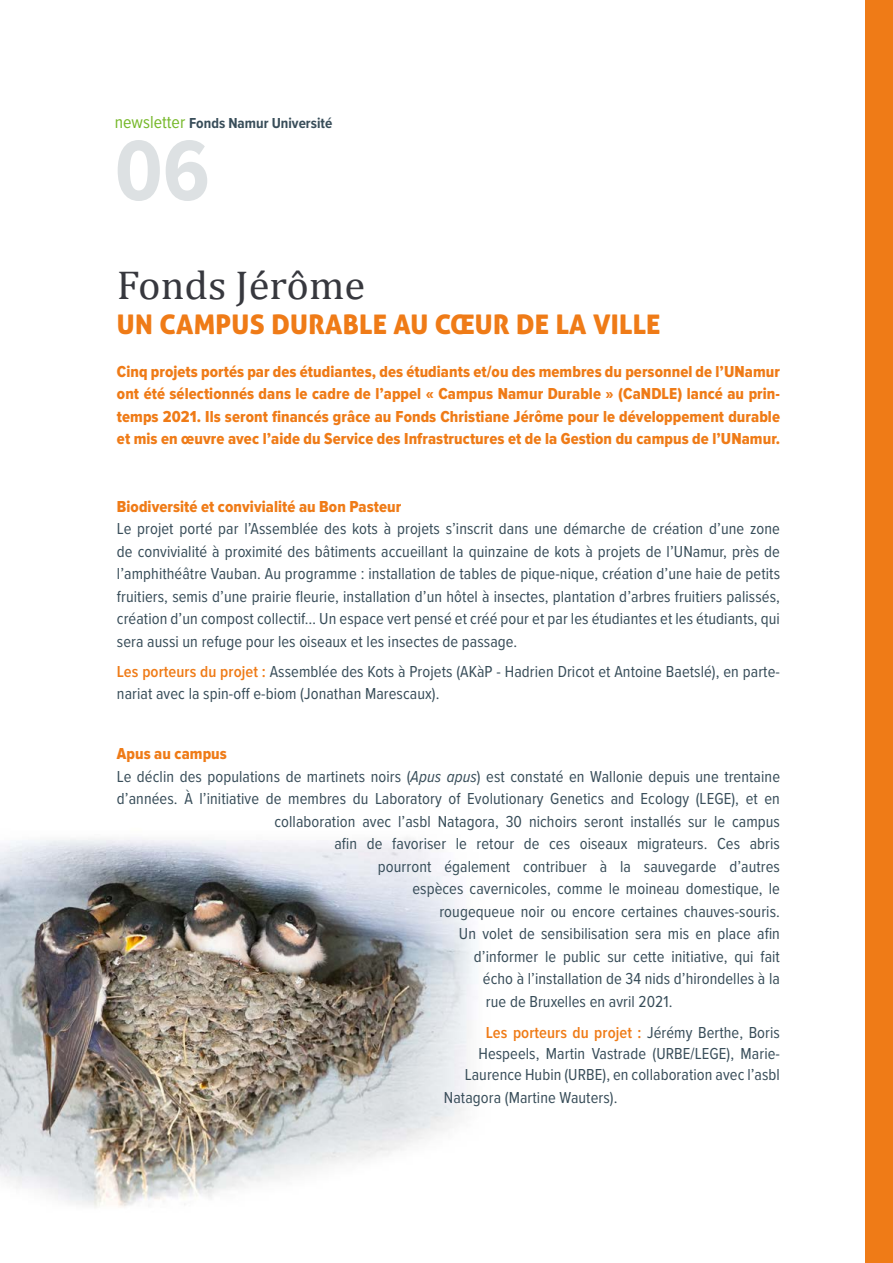
<style>
.page{position:relative;width:893px;height:1263px;background:#fff}
.page>*{position:absolute;margin:0;border:0;box-sizing:border-box;transform-origin:0 0}
.t1{font:700 88.5px "Proxima Nova Cond";color:#dde1e3}
.t2{font:40.5px "Cambria";color:#37383e;scale:1.05 1}
.t3{font:27px "Aller Display";letter-spacing:.01em;color:#ef7b17}
.t4{font:16.5px/22.5px "Proxima Nova Cond";letter-spacing:.005em;color:#384d59;text-align:justify}
.t5{font:16.5px/22.5px "Proxima Nova Cond Extrabld";letter-spacing:.005em;color:#ef7b17;text-align:justify}
.t6{font:700 15px "Proxima Nova Cond";color:#384d59}
.s1{font-weight:400;font-size:18px;color:#76b82a}
.s2{font-weight:600;color:#ef7b17}
.s3{font-style:italic}
</style>
<div class="page">
<img style="left:0;top:838px;width:475px;height:370px">
<div style="left:865px;top:0;width:28px;height:1263px;background:#ef7b17"></div>
<p class="t6" style="left:115px;top:112px;width:219px"><span class="s1">newsletter</span> Fonds Namur Université</p>
<h1 class="t1" style="left:115px;top:105px;width:96px">06</h1>
<h2 class="t2" style="left:117px;top:261px;width:238px">Fonds Jérôme</h2>
<h3 class="t3" style="left:117px;top:307px;width:545px">UN CAMPUS DURABLE AU CŒUR DE LA VILLE</h3>
<p class="t5" style="left:117px;top:360px;width:665px">Cinq projets portés par des étudiantes, des étudiants et/ou des membres du personnel de l’UNamur ont été sélectionnés dans le cadre de l’appel « Campus Namur Durable » (CaNDLE) lancé au prin&shy;temps 2021. Ils seront financés grâce au Fonds Christiane Jérôme pour le développement durable et mis en œuvre avec l’aide du Service des Infrastructures et de la Gestion du campus de l’UNamur.</p>
<p class="t5" style="left:117px;top:495px;width:286px">Biodiversité et convivialité au Bon Pasteur</p>
<p class="t4" style="left:117px;top:517px;width:665px">Le projet porté par l’Assemblée des kots à projets s’inscrit dans une démarche de création d’une zone de convivialité à proximité des bâtiments accueillant la quinzaine de kots à projets de l’UNamur, près de l’amphithéâtre Vauban. Au programme : installation de tables de pique-nique, création d’une haie de petits fruitiers, semis d’une prairie fleurie, installation d’un hôtel à insectes, plantation d’arbres fruitiers palissés, création d’un compost collectif… Un espace vert pensé et créé pour et par les étudiantes et les étudiants, qui sera aussi un refuge pour les oiseaux et les insectes de passage.</p>
<p class="t4" style="left:117px;top:659px;width:664px"><span class="s2">Les porteurs du projet :</span> Assemblée des Kots à Projets (AKàP - Hadrien Dricot et Antoine Baetslé), en parte&shy;nariat avec la spin-off e-biom (Jonathan Marescaux).</p>
<p class="t5" style="left:117px;top:743px;width:111px">Apus au campus</p>
<p class="t4" style="left:117px;top:764px;width:665px">Le déclin des populations de martinets noirs (<span class="s3">Apus apus</span>) est constaté en Wallonie depuis une trentaine</p>
<p class="t4" style="left:117px;top:787px;width:664px">d’années. À l’initiative de membres du Laboratory of Evolutionary Genetics and Ecology (LEGE), et en</p>
<p class="t4" style="left:274px;top:809px;width:507px">collaboration avec l’asbl Natagora, 30 nichoirs seront installés sur le campus</p>
<p class="t4" style="left:334px;top:832px;width:447px">afin de favoriser le retour de ces oiseaux migrateurs. Ces abris</p>
<p class="t4" style="left:378px;top:854px;width:404px">pourront également contribuer à la sauvegarde d’autres</p>
<p class="t4" style="left:412px;top:877px;width:369px">espèces cavernicoles, comme le moineau domestique, le</p>
<p class="t4" style="left:439px;top:899px;width:342px">rougequeue noir ou encore certaines chauves-souris.</p>
<p class="t4" style="left:459px;top:922px;width:322px">Un volet de sensibilisation sera mis en place afin</p>
<p class="t4" style="left:474px;top:944px;width:308px">d’informer le public sur cette initiative, qui fait</p>
<p class="t4" style="left:483px;top:967px;width:298px">écho à l’installation de 34 nids d’hirondelles à la</p>
<p class="t4" style="left:486px;top:989px;width:188px">rue de Bruxelles en avril 2021.</p>
<p class="t4" style="left:465px;top:1022px;width:317px;line-height:21px;text-align:right"><span class="s2">Les porteurs du projet :</span> Jérémy Berthe, Boris<br>Hespeels, Martin Vastrade (URBE/LEGE), Marie-<br>Laurence Hubin (URBE), en collaboration avec l’asbl</p>
<p class="t4" style="left:444px;top:1085px;width:175px">Natagora (Martine Wauters).</p>
</div>
